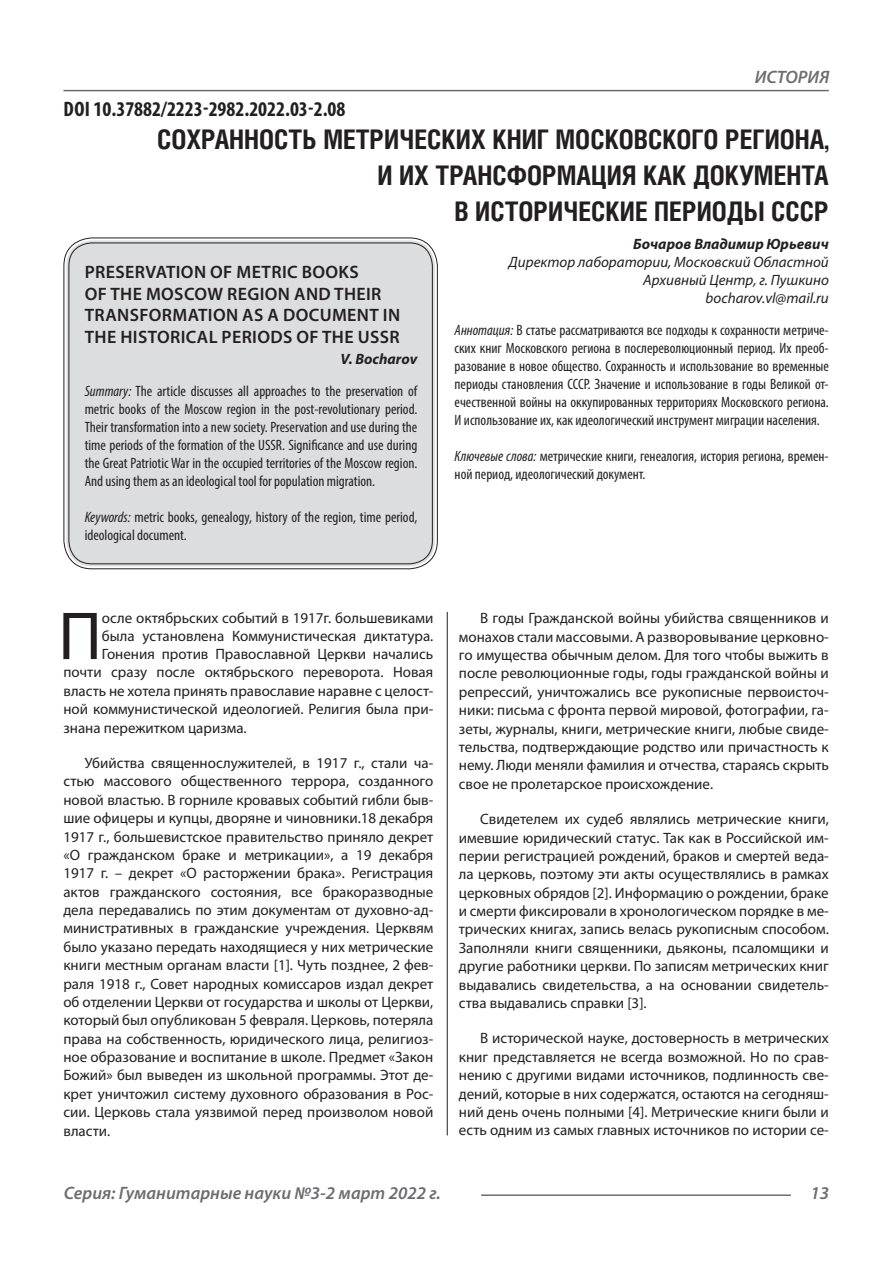
<style>
.page{position:relative;width:893px;height:1263px;background:#fff}
.page>*{position:absolute;margin:0;border:0;box-sizing:border-box;transform-origin:0 0}
.Статья_текст_первый{font:68.4px "Myriad Pro";color:#231f20}
.Статья_название{font:700 27px/36px "Helios Cond C";color:#231f20;text-align:right}
.ДОИ{font:700 condensed 21px "Myriad Pro";color:#231f20}
.Статья_название_англ{font:600 18px/21.6px "Myriad Pro";letter-spacing:.02em;color:#231f20}
.t1{font:italic 600 18px "Myriad Pro";color:#6c6d70}
.Статья_текст{font:15px/18.5px "Myriad Pro";color:#231f20;text-align:justify}
.Статья_аннотация_тек{font:condensed 15px/18px "Myriad Pro";color:#231f20;text-align:justify}
.Статья_аннотация_анг{font:condensed 15px/18px "Myriad Pro";color:#231f20;text-align:justify}
.Статья_текст_первый-2{font:15px "Myriad Pro";color:#231f20}
.Статья_автор_инфо{font:italic 15px/18px "Myriad Pro";color:#231f20;text-align:right}
.Статья_автор_инфо-2{font:italic 700 15px "Myriad Pro";color:#231f20}
.Статья_автор_англ{font:italic 700 15px "Myriad Pro";color:#231f20}
.s1{font-style:italic}
</style>
<div class="page">
<hr style="left:447px;top:128px;width:1px;height:1007px;background:#231f20">
<hr style="left:63px;top:90px;width:766px;height:1px;background:#6c6d70">
<hr style="left:481px;top:1194px;width:310px;height:2px;background:#6c6d70">
<div style="left:443px;top:128px;width:10px;height:484px;background:#fff"></div>
<div style="left:66px;top:240px;width:369px;height:326px;background:#dcdddf;border-radius:26px"></div>
<div style="left:63px;top:237px;width:375px;height:332px;border:1px solid #231f20;border-radius:28px"></div>
<div style="left:68px;top:242px;width:365px;height:322px;border:1px solid #231f20;border-radius:23px"></div>
<p class="ДОИ" style="left:64px;top:96px;width:283px">DOI 10.37882/2223-2982.2022.03-2.08</p>
<p class="t1" style="left:755px;top:66px;width:76px">ИСТОРИЯ</p>
<p class="Статья_название" style="left:157px;top:121px;width:673px">СОХРАННОСТЬ МЕТРИЧЕСКИХ КНИГ МОСКОВСКОГО РЕГИОНА,<br>И ИХ ТРАНСФОРМАЦИЯ КАК ДОКУМЕНТА<br>В ИСТОРИЧЕСКИЕ ПЕРИОДЫ СССР</p>
<p class="Статья_автор_инфо-2" style="left:633px;top:234px;width:197px">Бочаров Владимир Юрьевич</p>
<p class="Статья_автор_инфо" style="left:509px;top:252px;width:321px">Директор лаборатории, Московский Областной<br>Архивный Центр, г. Пушкино</p>
<p class="Статья_автор_инфо" style="left:706px;top:288px;width:125px">bocharov.vl@mail.ru</p>
<p class="Статья_аннотация_тек" style="left:455px;top:321px;width:376px"><span class="s1">Аннотация:</span> В статье рассматриваются все подходы к сохранности метриче&shy;ских книг Московского региона в послереволюционный период. Их преоб&shy;разование в новое общество. Сохранность и использование во временные периоды становления СССР. Значение и использование в годы Великой от&shy;ечественной войны на оккупированных территориях Московского региона.<br>И использование их, как идеологический инструмент миграции населения.</p>
<p class="Статья_аннотация_тек" style="left:455px;top:447px;width:376px"><span class="s1">Ключевые слова:</span> метрические книги, генеалогия, история региона, времен&shy;ной период, идеологический документ.</p>
<p class="Статья_название_англ" style="left:85px;top:261px;width:317px">PRESERVATION OF METRIC BOOKS<br>OF THE MOSCOW REGION AND THEIR<br>TRANSFORMATION AS A DOCUMENT IN<br>THE HISTORICAL PERIODS OF THE USSR</p>
<p class="Статья_автор_англ" style="left:340px;top:349px;width:78px">V. Bocharov</p>
<p class="Статья_аннотация_анг" style="left:85px;top:382px;width:334px"><span class="s1">Summary:</span> The article discusses all approaches to the preservation of metric books of the Moscow region in the post-revolutionary period.<br>Their transformation into a new society. Preservation and use during the time periods of the formation of the USSR. Significance and use during the Great Patriotic War in the occupied territories of the Moscow region.<br>And using them as an ideological tool for population migration.</p>
<p class="Статья_аннотация_анг" style="left:85px;top:508px;width:334px"><span class="s1">Keywords:</span> metric books, genealogy, history of the region, time period, ideological document.</p>
<p class="Статья_текст_первый" style="left:58px;top:594px;width:45px">П</p>
<p class="Статья_текст_первый-2" style="left:102px;top:609px;width:333px">осле октябрьских событий в 1917г. большевиками</p>
<p class="Статья_текст_первый-2" style="left:102px;top:627px;width:333px">была установлена Коммунистическая диктатура.</p>
<p class="Статья_текст_первый-2" style="left:102px;top:645px;width:333px">Гонения против Православной Церкви начались</p>
<p class="Статья_текст_первый-2" style="left:63px;top:663px;width:371px">почти сразу после октябрьского переворота. Новая</p>
<p class="Статья_текст_первый-2" style="left:63px;top:681px;width:371px">власть не хотела принять православие наравне с целост-</p>
<p class="Статья_текст_первый-2" style="left:63px;top:700px;width:371px">ной коммунистической идеологией. Религия была при-</p>
<p class="Статья_текст_первый-2" style="left:63px;top:718px;width:185px">знана пережитком царизма.</p>
<p class="Статья_текст" style="left:63px;top:753px;width:371px;text-indent:21px">Убийства священнослужителей, в 1917 г., стали ча&shy;стью массового общественного террора, созданного новой властью. В горниле кровавых событий гибли быв&shy;шие офицеры и купцы, дворяне и чиновники.18 декабря 1917 г., большевистское правительство приняло декрет «О гражданском браке и метрикации», а 19 декабря 1917 г. – декрет «О расторжении брака». Регистрация актов гражданского состояния, все бракоразводные дела передавались по этим документам от духовно-ад&shy;министративных в гражданские учреждения. Церквям было указано передать находящиеся у них метрические книги местным органам власти [1]. Чуть позднее, 2 фев&shy;раля 1918 г., Совет народных комиссаров издал декрет об отделении Церкви от государства и школы от Церкви, который был опубликован 5 февраля. Церковь, потеряла права на собственность, юридического лица, религиоз&shy;ное образование и воспитание в школе. Предмет «Закон Божий» был выведен из школьной программы. Этот де&shy;крет уничтожил систему духовного образования в Рос&shy;сии. Церковь стала уязвимой перед произволом новой власти.</p>
<p class="Статья_текст" style="left:459px;top:609px;width:371px;text-indent:21px">В годы Гражданской войны убийства священников и монахов стали массовыми. А разворовывание церковно&shy;го имущества обычным делом. Для того чтобы выжить в после революционные годы, годы гражданской войны и репрессий, уничтожались все рукописные первоисточ&shy;ники: письма с фронта первой мировой, фотографии, га&shy;зеты, журналы, книги, метрические книги, любые свиде&shy;тельства, подтверждающие родство или причастность к нему. Люди меняли фамилия и отчества, стараясь скрыть свое не пролетарское происхождение.</p>
<p class="Статья_текст" style="left:459px;top:810px;width:371px;text-indent:21px">Свидетелем их судеб являлись метрические книги, имевшие юридический статус. Так как в Российской им&shy;перии регистрацией рождений, браков и смертей веда&shy;ла церковь, поэтому эти акты осуществлялись в рамках церковных обрядов [2]. Информацию о рождении, браке и смерти фиксировали в хронологическом порядке в ме&shy;трических книгах, запись велась рукописным способом.<br>Заполняли книги священники, дьяконы, псаломщики и другие работники церкви. По записям метрических книг выдавались свидетельства, а на основании свидетель&shy;ства выдавались справки [3].</p>
<p class="Статья_текст" style="left:459px;top:1029px;width:371px;text-indent:21px">В исторической науке, достоверность в метрических книг представляется не всегда возможной. Но по срав&shy;нению с другими видами источников, подлинность све&shy;дений, которые в них содержатся, остаются на сегодняш&shy;ний день очень полными [4]. Метрические книги были и есть одним из самых главных источников по истории се-</p>
<p class="t1" style="left:64px;top:1182px;width:378px">Серия: Гуманитарные науки №3-2 март 2022 г.</p>
<p class="t1" style="left:810px;top:1182px;width:20px">13</p>
</div>
